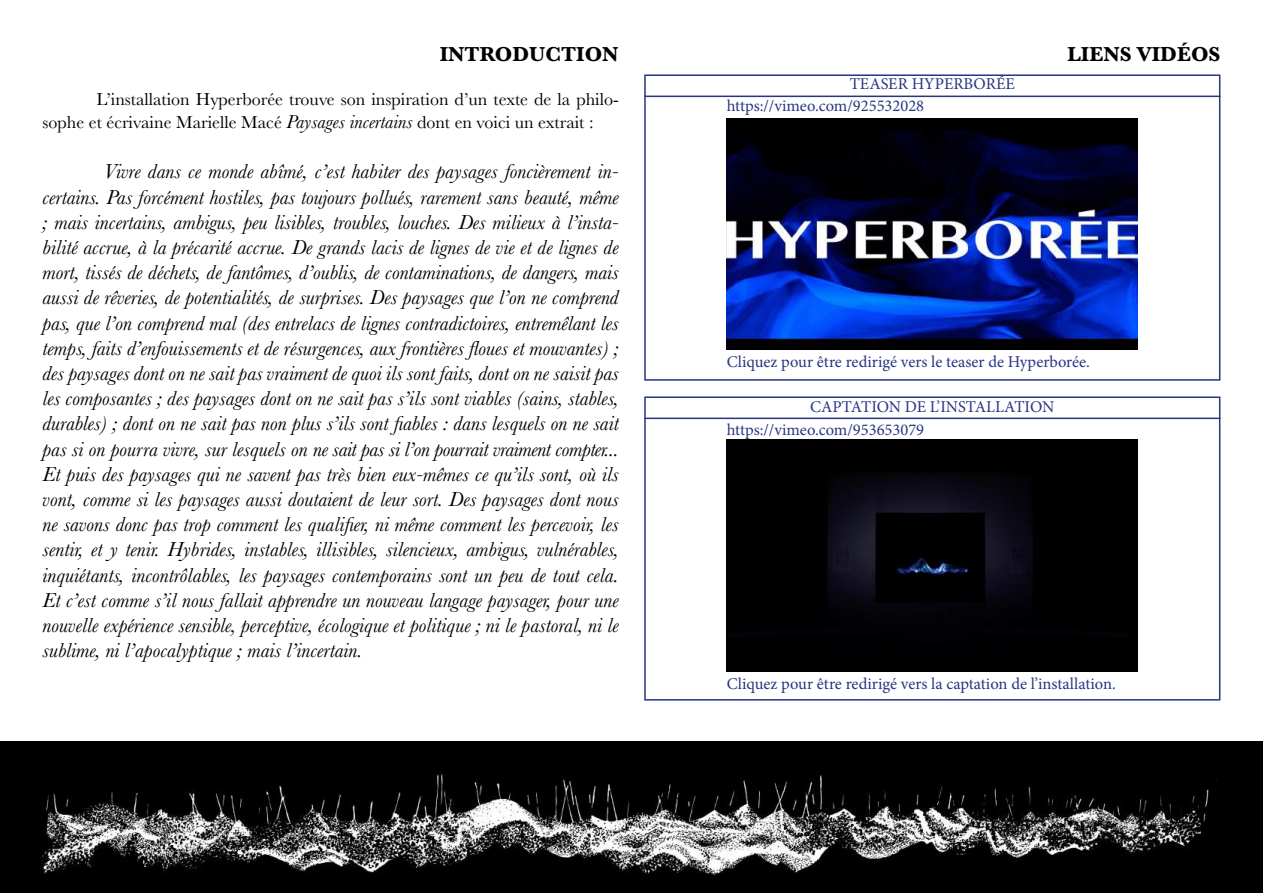
<style>
.page{position:relative;width:1263px;height:893px;background:#fff}
.page>*{position:absolute;margin:0;border:0;box-sizing:border-box;transform-origin:0 0}
.t1{font:italic 21px/25.2px "Baskerville";color:#000;text-align:justify}
.t2{font:700 21px "Baskerville";color:#000}
.t3{font:18px/23.4px "Baskerville";color:#000}
.t4{font:16.5px "Minion Pro";color:#283583}
.s1{font-style:italic;font-size:19.5px}
</style>
<div class="page">
<img style="left:0;top:741px;width:1263px;height:152px">
<div style="left:644px;top:396px;width:576px;height:305px;border:2px solid #283583"></div>
<img style="left:727px;top:440px;width:411px;height:231px">
<hr style="left:644px;top:418px;width:576px;height:1px;background:#283583">
<div style="left:644px;top:74px;width:576px;height:307px;border:2px solid #283583"></div>
<img style="left:727px;top:118px;width:411px;height:232px">
<hr style="left:644px;top:96px;width:576px;height:1px;background:#283583">
<p class="t2" style="left:440px;top:40px;width:180px">INTRODUCTION</p>
<p class="t3" style="left:43px;top:87px;width:578px;text-indent:54px">L’installation Hyperborée trouve son inspiration d’un texte de la philo&shy;sophe et écrivaine Marielle Macé <span class="s1">Paysages incertains</span> dont en voici un extrait :</p>
<p class="t1" style="left:43px;top:159px;width:578px;text-indent:61px">Vivre dans ce monde abîmé, c’est habiter des paysages foncièrement in&shy;certains. Pas forcément hostiles, pas toujours pollués, rarement sans beauté, même ; mais incertains, ambigus, peu lisibles, troubles, louches. Des milieux à l’insta&shy;bilité accrue, à la précarité accrue. De grands lacis de lignes de vie et de lignes de mort, tissés de déchets, de fantômes, d’oublis, de contaminations, de dangers, mais aussi de rêveries, de potentialités, de surprises. Des paysages que l’on ne comprend pas, que l’on comprend mal (des entrelacs de lignes contradictoires, entremêlant les temps, faits d’enfouissements et de résurgences, aux frontières floues et mouvantes) ; des paysages dont on ne sait pas vraiment de quoi ils sont faits, dont on ne saisit pas les composantes ; des paysages dont on ne sait pas s’ils sont viables (sains, stables, durables) ; dont on ne sait pas non plus s’ils sont fiables : dans lesquels on ne sait pas si on pourra vivre, sur lesquels on ne sait pas si l’on pourrait vraiment compter...<br>Et puis des paysages qui ne savent pas très bien eux-mêmes ce qu’ils sont, où ils vont, comme si les paysages aussi doutaient de leur sort. Des paysages dont nous ne savons donc pas trop comment les qualifier, ni même comment les percevoir, les sentir, et y tenir. Hybrides, instables, illisibles, silencieux, ambigus, vulnérables, inquiétants, incontrôlables, les paysages contemporains sont un peu de tout cela.<br>Et c’est comme s’il nous fallait apprendre un nouveau langage paysager, pour une nouvelle expérience sensible, perceptive, écologique et politique ; ni le pastoral, ni le sublime, ni l’apocalyptique ; mais l’incertain.</p>
<p class="t4" style="left:850px;top:73px;width:167px">TEASER HYPERBORÉE</p>
<p class="t4" style="left:727px;top:94px;width:199px">https://vimeo.com/925532028</p>
<p class="t2" style="left:1067px;top:40px;width:154px">LIENS VIDÉOS</p>
<p class="t4" style="left:727px;top:351px;width:365px">Cliquez pour être redirigé vers le teaser de Hyperborée.</p>
<p class="t4" style="left:810px;top:396px;width:246px">CAPTATION DE L’INSTALLATION</p>
<p class="t4" style="left:727px;top:418px;width:199px">https://vimeo.com/953653079</p>
<p class="t4" style="left:727px;top:673px;width:391px">Cliquez pour être redirigé vers la captation de l’installation.</p>
</div>
